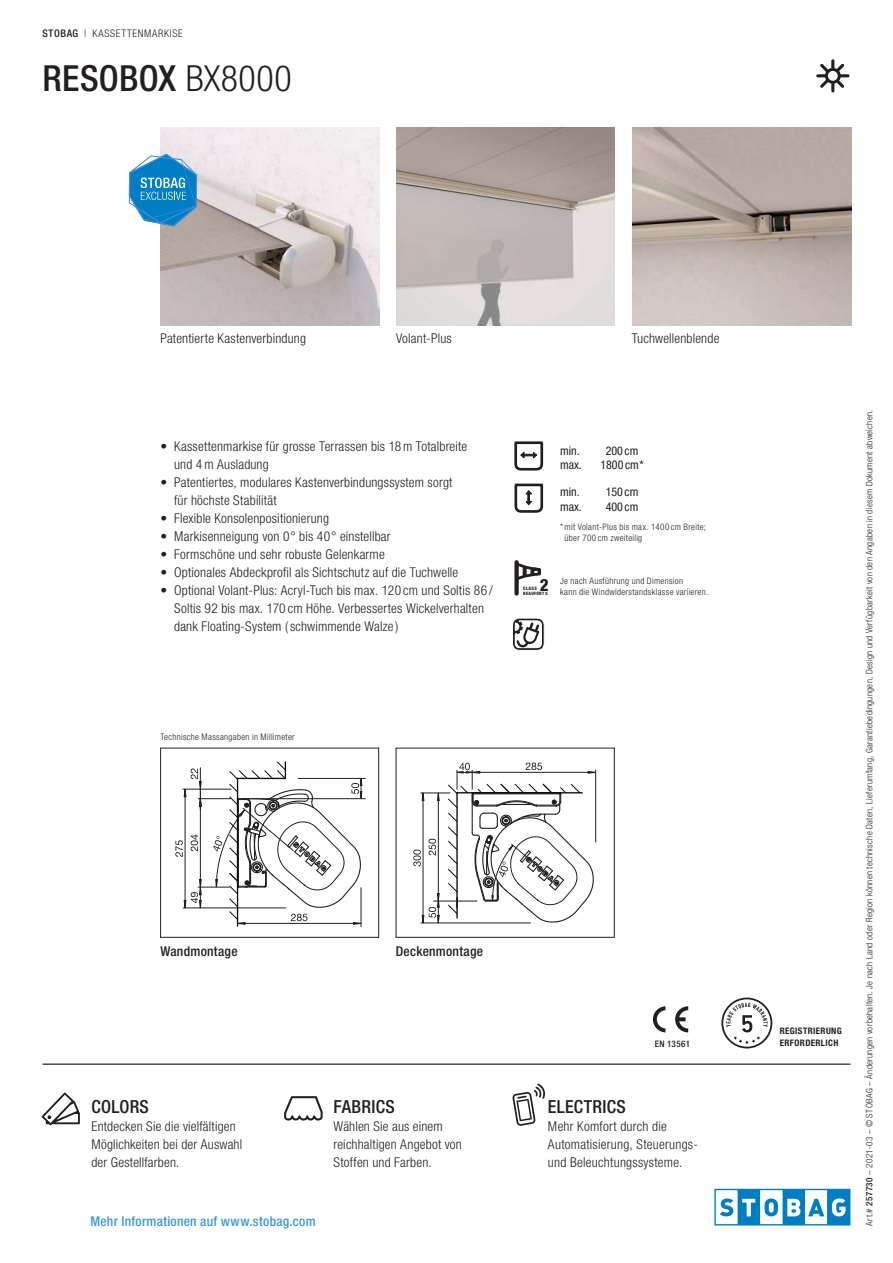
<style>
.page{position:relative;width:893px;height:1263px;background:#fff}
.page>*{position:absolute;margin:0;border:0;box-sizing:border-box;transform-origin:0 0}
.t1{font:500 condensed 36px "Helvetica Neue LT Pro";letter-spacing:.01em;color:#231f20}
.t2{font:500 condensed 18px "Helvetica Neue LT Pro";letter-spacing:.02em;color:#231f20}
.t3{font:800 condensed 16.8px "Helvetica Neue LT Pro";color:#231f20}
.t4{font:300 condensed 13.5px/18px "Helvetica Neue LT Pro";letter-spacing:.015em;color:#231f20}
.t5{font:500 condensed 13.5px "Helvetica Neue LT Pro";letter-spacing:.02em;color:#3b98d3}
.t6{font:500 condensed 13.5px "Helvetica Neue LT Pro";letter-spacing:.02em;color:#231f20}
.t7{font:condensed 12px "Helvetica Neue LT Pro";color:#231f20}
.t8{font:300 condensed 10.5px "Helvetica Neue LT Pro";letter-spacing:.07em;color:#231f20}
.t9{font:300 condensed 9px/11.2px "Helvetica Neue LT Pro";letter-spacing:.035em;color:#231f20}
.t10{font:700 condensed 9px/11.2px "Helvetica Neue LT Pro";letter-spacing:.045em;color:#231f20}
.t11{font:500 condensed 9px "Helvetica Neue LT Pro";letter-spacing:.045em;color:#231f20}
.t12{font:800 condensed 4.8px "Helvetica Neue LT Pro";letter-spacing:.075em;color:#231f20}
.t13{font:800 condensed 4.5px "Helvetica Neue LT Pro";letter-spacing:.05em;color:#231f20}
.s1{font-weight:500}
.s2{font-weight:300}
</style>
<div class="page">
<svg style="left:714px;top:1189px;width:136px;height:36px"></svg>
<svg style="left:816px;top:59px;width:33px;height:33px"></svg>
<div style="left:514px;top:562px;width:5px;height:31px;background:#231f20"></div>
<svg style="left:514px;top:561px;width:27px;height:21px"></svg>
<img style="left:396px;top:127px;width:219px;height:198px">
<svg style="left:191px;top:835px;width:7px;height:16px"></svg>
<svg style="left:175px;top:840px;width:8px;height:17px"></svg>
<hr style="left:185px;top:789px;width:1px;height:119px;background:#231f20">
<hr style="left:183px;top:789px;width:48px;height:1px;background:#231f20">
<hr style="left:183px;top:908px;width:103px;height:1px;background:#231f20">
<hr style="left:200px;top:799px;width:1px;height:88px;background:#231f20">
<hr style="left:198px;top:887px;width:31px;height:1px;background:#231f20">
<hr style="left:198px;top:798px;width:33px;height:1px;background:#231f20">
<svg style="left:184px;top:879px;width:18px;height:29px"></svg>
<svg style="left:184px;top:768px;width:18px;height:41px"></svg>
<hr style="left:298px;top:778px;width:67px;height:1px;background:#231f20">
<hr style="left:242px;top:798px;width:123px;height:1px;background:#231f20">
<svg style="left:213px;top:761px;width:149px;height:165px"></svg>
<div style="left:160px;top:748px;width:219px;height:189px;border:1px solid #231f20"></div>
<hr style="left:421px;top:923px;width:109px;height:1px;background:#231f20">
<svg style="left:413px;top:763px;width:183px;height:160px"></svg>
<svg style="left:514px;top:441px;width:30px;height:30px"></svg>
<svg style="left:514px;top:483px;width:30px;height:30px"></svg>
<svg style="left:653px;top:1006px;width:13px;height:26px"></svg>
<svg style="left:675px;top:1006px;width:13px;height:26px"></svg>
<svg style="left:42px;top:1092px;width:38px;height:33px"></svg>
<svg style="left:512px;top:1083px;width:33px;height:43px"></svg>
<svg style="left:284px;top:1096px;width:39px;height:24px"></svg>
<hr style="left:43px;top:1063px;width:807px;height:2px;background:#231f20">
<img style="left:161px;top:128px;width:219px;height:198px">
<img style="left:632px;top:128px;width:219px;height:198px">
<svg style="left:512px;top:618px;width:32px;height:33px"></svg>
<svg style="left:129px;top:154px;width:68px;height:72px;background:#4b9fd0"></svg>
<svg style="left:721px;top:997px;width:51px;height:51px"></svg>
<p class="t8" style="left:43px;top:28px;width:142px"><span class="s1">STOBAG</span> | KASSETTENMARKISE</p>
<h1 class="t1" style="left:43px;top:57px;width:251px">RESOBOX <span class="s2">BX8000</span></h1>
<p class="t4" style="left:160px;top:330px;width:147px">Patentierte Kastenverbindung</p>
<p class="t4" style="left:396px;top:330px;width:57px">Volant-Plus</p>
<p class="t4" style="left:632px;top:330px;width:89px">Tuchwellenblende</p>
<p class="t4" style="left:174px;top:438px;width:295px;text-indent:-14px">• Kassettenmarkise für grosse Terrassen bis 18 m Totalbreite und 4 m Ausladung</p>
<p class="t4" style="left:174px;top:474px;width:280px;text-indent:-14px">• Patentiertes, modulares Kastenverbindungssystem sorgt für höchste Stabilität</p>
<p class="t4" style="left:160px;top:510px;width:170px">• Flexible Konsolenpositionierung</p>
<p class="t4" style="left:160px;top:528px;width:232px">• Markisenneigung von 0 ° bis 40 ° einstellbar</p>
<p class="t4" style="left:160px;top:546px;width:226px">• Formschöne und sehr robuste Gelenkarme</p>
<p class="t4" style="left:160px;top:564px;width:299px">• Optionales Abdeckprofil als Sichtschutz auf die Tuchwelle</p>
<p class="t4" style="left:174px;top:582px;width:320px;text-indent:-14px">• Optional Volant-Plus: Acryl-Tuch bis max. 120 cm und Soltis 86 /<br>Soltis 92 bis max. 170 cm Höhe. Verbessertes Wickelverhalten dank Floating-System ( schwimmende Walze )</p>
<p class="t7" style="left:560px;top:443px;width:21px">min.</p>
<p class="t7" style="left:606px;top:443px;width:34px">200 cm</p>
<p class="t7" style="left:560px;top:458px;width:23px">max.</p>
<p class="t7" style="left:600px;top:458px;width:45px">1800 cm*</p>
<p class="t7" style="left:560px;top:485px;width:21px">min.</p>
<p class="t7" style="left:606px;top:485px;width:34px">150 cm</p>
<p class="t7" style="left:560px;top:500px;width:23px">max.</p>
<p class="t7" style="left:606px;top:500px;width:34px">400 cm</p>
<p class="t9" style="left:565px;top:521px;width:143px;text-indent:-4px">* mit Volant-Plus bis max. 1400 cm Breite; über 700 cm zweiteilig</p>
<p class="t3" style="left:540px;top:574px;width:10px">2</p>
<p class="t12" style="left:523px;top:586px;width:15px">CLASS</p>
<p class="t13" style="left:523px;top:591px;width:26px">BEAUFORT 5</p>
<p class="t9" style="left:560px;top:575px;width:150px">Je nach Ausführung und Dimension<br>kann die Windwiderstandsklasse variieren.</p>
<p class="t9" style="left:160px;top:731px;width:136px">Technische Massangaben in Millimeter</p>
<p class="t6" style="left:160px;top:943px;width:79px">Wandmontage</p>
<p class="t6" style="left:396px;top:943px;width:89px">Deckenmontage</p>
<h2 class="t2" style="left:91px;top:1096px;width:59px">COLORS</h2>
<p class="t4" style="left:91px;top:1117px;width:152px">Entdecken Sie die vielfältigen<br>Möglichkeiten bei der Auswahl der Gestellfarben.</p>
<h2 class="t2" style="left:333px;top:1096px;width:63px">FABRICS</h2>
<p class="t4" style="left:333px;top:1117px;width:130px">Wählen Sie aus einem reichhaltigen Angebot von<br>Stoffen und Farben.</p>
<p class="t5" style="left:90px;top:1213px;width:227px">Mehr Informationen auf www.stobag.com</p>
<p class="t11" style="left:655px;top:1038px;width:37px">EN 13561</p>
<h2 class="t2" style="left:548px;top:1096px;width:79px">ELECTRICS</h2>
<p class="t4" style="left:548px;top:1117px;width:151px">Mehr Komfort durch die<br>Automatisierung, Steuerungs&shy;und Beleuchtungssysteme.</p>
<p class="t10" style="left:780px;top:1025px;width:63px">REGISTRIERUNG<br>ERFORDERLICH</p>
<p class="t9" style="left:864px;top:1225px;width:817px;rotate:-90deg">Art.# <span class="s1">257730</span> – 2021-03 – © STOBAG – Änderungen vorbehalten. Je nach Land oder Region können technische Daten, Lieferumfang, Garantiebedingungen, Design und Verfügbarkeit von den Angaben in diesem Dokument abweichen.</p>
</div>
